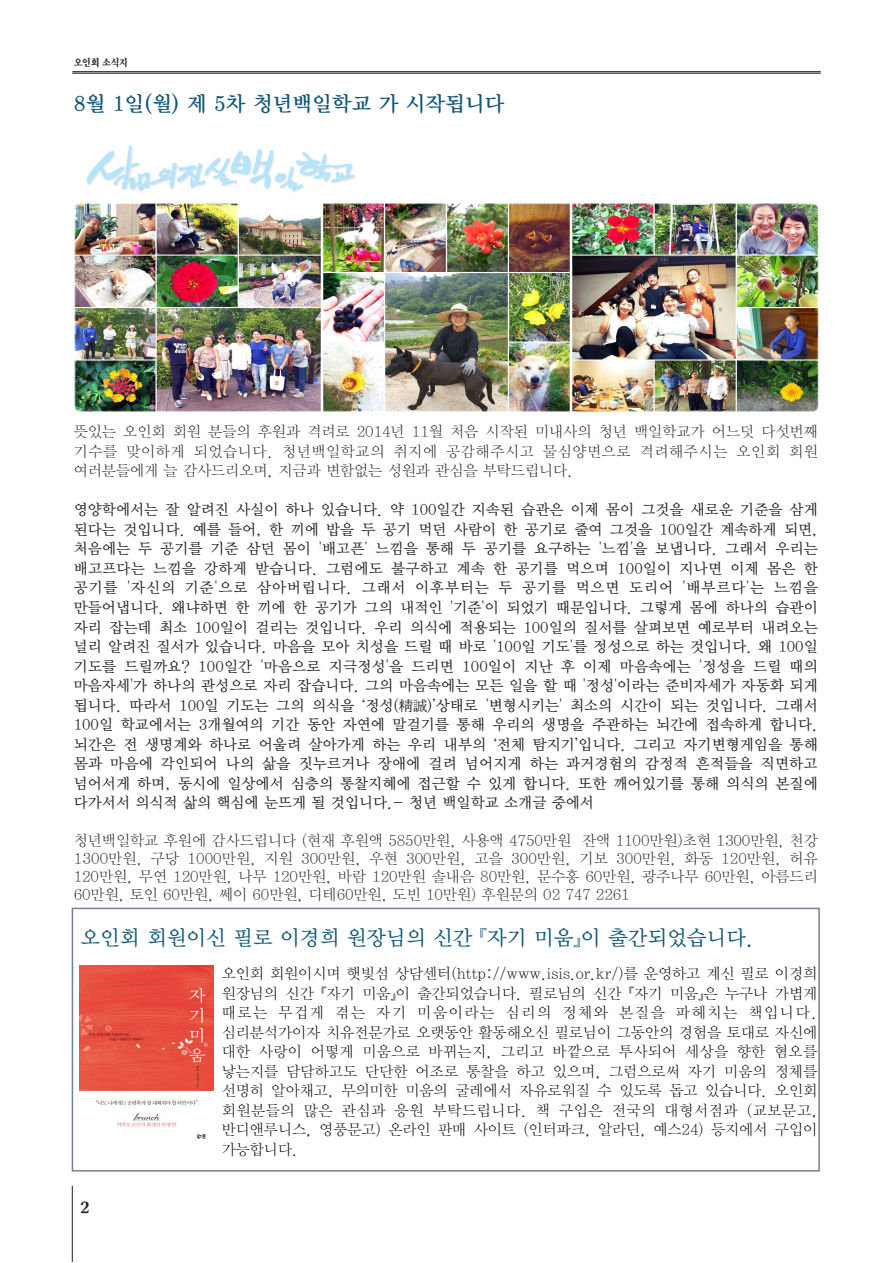
<style>
.page{position:relative;width:893px;height:1263px;background:#fff}
.page>*{position:absolute;margin:0;border:0;box-sizing:border-box;transform-origin:0 0}
._05본문1-명조{font:21px "YDVY Mj O33";color:#0f5576}
._05본문1-명조-2{font:21px "YDVY Mj O34";color:#0f5576}
._05본문1-명조-3{font:15px/19.5px "YDVY Mj O33";color:#231f20;text-align:justify}
._05본문1-명조-4{font:15px/19.5px "YDVY Mj O31";color:#000;text-align:justify}
._05본문1-명조-5{font:15px/18px "YDVY Mj O31";color:#231f20;text-align:justify}
.정규{font:15px "YDV Sol B";color:#231f20}
.정규-2{font:10.5px "YDV Chung B";letter-spacing:-.05em;color:#231f20;scale:.95 1}
</style>
<div class="page">
<hr style="left:72px;top:71px;width:749px;height:1px;background:#231f20">
<hr style="left:72px;top:73px;width:749px;height:1px;background:#231f20">
<hr style="left:72px;top:1186px;width:1px;height:76px;background:#231f20">
<img style="left:74px;top:145px;width:745px;height:267px">
<div style="left:72px;top:908px;width:748px;height:263px;border:2px solid #727f98"></div>
<img style="left:79px;top:965px;width:134px;height:174px">
<p class="정규-2" style="left:74px;top:55px;width:59px">오인회 소식지</p>
<p class="_05본문1-명조-2" style="left:74px;top:89px;width:432px">8월 1일(월) 제 5차 청년백일학교 가 시작됩니다</p>
<p class="_05본문1-명조-5" style="left:74px;top:421px;width:746px;line-height:19.5px">뜻있는 오인회 회원 분들의 후원과 격려로 2014년 11월 처음 시작된 미내사의 청년 백일학교가 어느덧 다섯번째 기수를 맞이하게 되었습니다. 청년백일학교의 취지에 공감해주시고 물심양면으로 격려해주시는 오인회 회원 여러분들에게 늘 감사드리오며, 지금과 변함없는 성원과 관심을 부탁드립니다.</p>
<p class="_05본문1-명조-3" style="left:74px;top:499px;width:746px">영양학에서는 잘 알려진 사실이 하나 있습니다. 약 100일간 지속된 습관은 이제 몸이 그것을 새로운 기준을 삼게 된다는 것입니다. 예를 들어, 한 끼에 밥을 두 공기 먹던 사람이 한 공기로 줄여 그것을 100일간 계속하게 되면, 처음에는 두 공기를 기준 삼던 몸이 '배고픈' 느낌을 통해 두 공기를 요구하는 '느낌'을 보냅니다. 그래서 우리는 배고프다는 느낌을 강하게 받습니다. 그럼에도 불구하고 계속 한 공기를 먹으며 100일이 지나면 이제 몸은 한 공기를 '자신의 기준'으로 삼아버립니다. 그래서 이후부터는 두 공기를 먹으면 도리어 '배부르다'는 느낌을 만들어냅니다. 왜냐하면 한 끼에 한 공기가 그의 내적인 '기준'이 되었기 때문입니다. 그렇게 몸에 하나의 습관이 자리 잡는데 최소 100일이 걸리는 것입니다. 우리 의식에 적용되는 100일의 질서를 살펴보면 예로부터 내려오는 널리 알려진 질서가 있습니다. 마음을 모아 치성을 드릴 때 바로 '100일 기도'를 정성으로 하는 것입니다. 왜 100일 기도를 드릴까요? 100일간 '마음으로 지극정성'을 드리면 100일이 지난 후 이제 마음속에는 '정성을 드릴 때의 마음자세'가 하나의 관성으로 자리 잡습니다. 그의 마음속에는 모든 일을 할 때 '정성'이라는 준비자세가 자동화 되게 됩니다. 따라서 100일 기도는 그의 의식을 ‘정성(精誠)’상태로 '변형시키는' 최소의 시간이 되는 것입니다. 그래서 100일 학교에서는 3개월여의 기간 동안 자연에 말걸기를 통해 우리의 생명을 주관하는 뇌간에 접속하게 합니다. 뇌간은 전 생명계와 하나로 어울려 살아가게 하는 우리 내부의 ‘전체 탐지기’입니다. 그리고 자기변형게임을 통해 몸과 마음에 각인되어 나의 삶을 짓누르거나 장애에 걸려 넘어지게 하는 과거경험의 감정적 흔적들을 직면하고 넘어서게 하며, 동시에 일상에서 심층의 통찰지혜에 접근할 수 있게 합니다. 또한 깨어있기를 통해 의식의 본질에 다가서서 의식적 삶의 핵심에 눈뜨게 될 것입니다.- 청년 백일학교 소개글 중에서</p>
<p class="_05본문1-명조-5" style="left:74px;top:830px;width:746px">청년백일학교 후원에 감사드립니다 (현재 후원액 5850만원, 사용액 4750만원 잔액 1100만원)초현 1300만원, 천강 1300만원, 구당 1000만원, 지원 300만원, 우현 300만원, 고을 300만원, 기보 300만원, 화동 120만원, 허유 120만원, 무연 120만원, 나무 120만원, 바람 120만원 솔내음 80만원, 문수홍 60만원, 광주나무 60만원, 아름드리 60만원, 토인 60만원, 쎄이 60만원, 디테60만원, 도빈 10만원) 후원문의 02 747 2261</p>
<p class="_05본문1-명조" style="left:81px;top:923px;width:675px">오인회 회원이신 필로 이경희 원장님의 신간 『자기 미움』이 출간되었습니다.</p>
<p class="_05본문1-명조-4" style="left:222px;top:963px;width:597px">오인회 회원이시며 햇빛섬 상담센터(http://www.isis.or.kr/)를 운영하고 계신 필로 이경희 원장님의 신간 『자기 미움』이 출간되었습니다. 필로님의 신간 『자기 미움』은 누구나 가볍게 때로는 무겁게 겪는 자기 미움이라는 심리의 정체와 본질을 파헤치는 책입니다. 심리분석가이자 치유전문가로 오랫동안 활동해오신 필로님이 그동안의 경험을 토대로 자신에 대한 사랑이 어떻게 미움으로 바뀌는지, 그리고 바깥으로 투사되어 세상을 향한 혐오를 낳는지를 담담하고도 단단한 어조로 통찰을 하고 있으며, 그럼으로써 자기 미움의 정체를 선명히 알아채고, 무의미한 미움의 굴레에서 자유로워질 수 있도록 돕고 있습니다. 오인회 회원분들의 많은 관심과 응원 부탁드립니다. 책 구입은 전국의 대형서점과 (교보문고, 반디앤루니스, 영풍문고) 온라인 판매 사이트 (인터파크, 알라딘, 예스24) 등지에서 구입이 가능합니다.</p>
<p class="정규" style="left:80px;top:1200px;width:11px">2</p>
</div>
